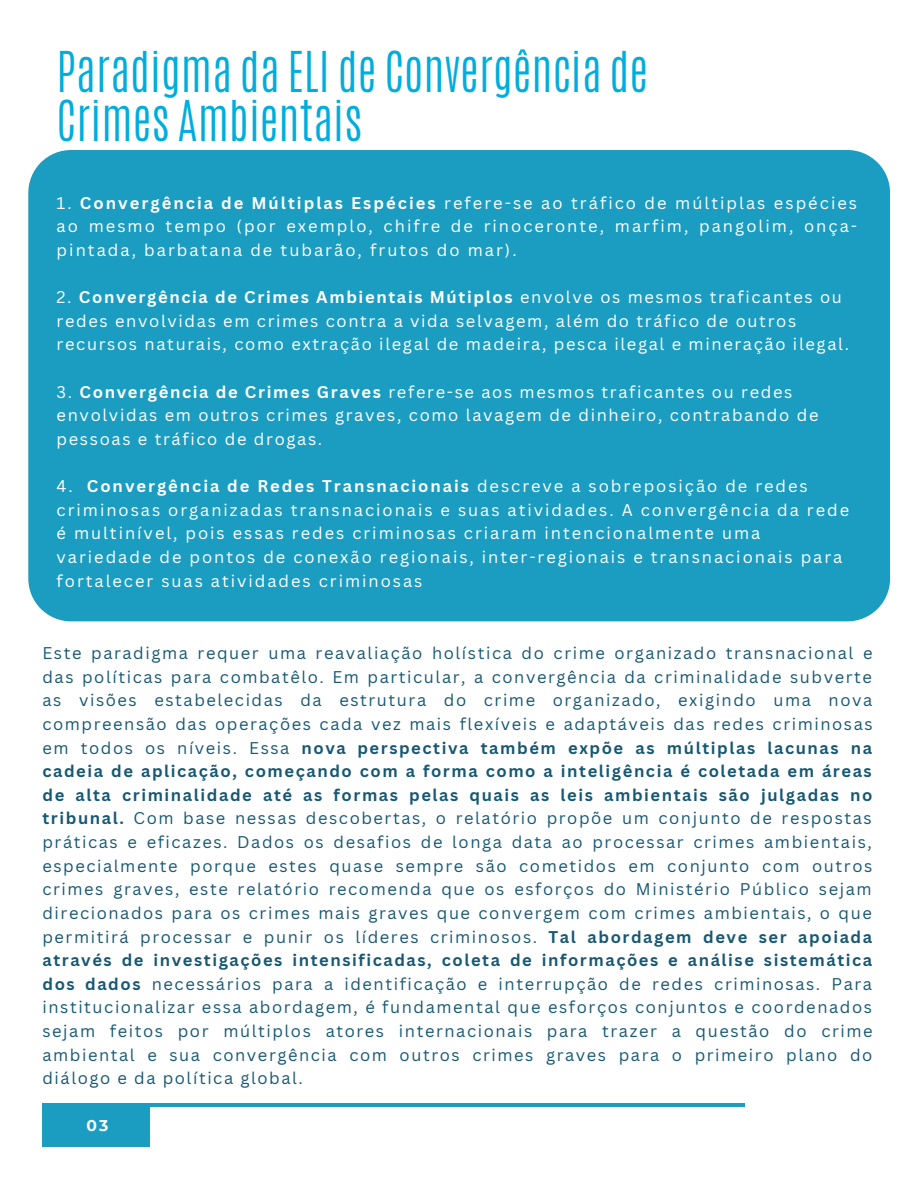
<style>
.page{position:relative;width:918px;height:1188px;background:#fff}
.page>*{position:absolute;margin:0;border:0;box-sizing:border-box;transform-origin:0 0}
.t1{font:300 46.95px/49.5px "Antonio";color:#00addd}
.t2{font:16.5px/23.7px "Canva Sans";letter-spacing:.095em;color:#175873;text-align:justify}
.t3{font:16.5px/23.7px "Canva Sans";letter-spacing:.12em;color:#fff;text-align:justify}
.t4{font:16.5px/23.7px "Canva Sans";letter-spacing:.1em;color:#fff}
.t5{font:700 15.6px "Montserrat";color:#fff}
.s1{font-weight:700}
</style>
<div class="page">
<div style="left:28px;top:150px;width:862px;height:471px;background:#1b9dc2"></div>
<div style="left:42px;top:1115px;width:108px;height:32px;background:#1b9dc2"></div>
<svg style="left:42px;top:1103px;width:703px;height:12px"></svg>
<h1 class="t1" style="left:57px;top:47px;width:593px">Paradigma da ELI de Convergência de<br>Crimes Ambientais</h1>
<p class="t3" style="left:57px;top:190px;width:802px">1. <span class="s1">Convergência de Múltiplas Espécies</span> refere-se ao tráfico de múltiplas espécies ao mesmo tempo (por exemplo, chifre de rinoceronte, marfim, pangolim, onça&shy;pintada, barbatana de tubarão, frutos do mar).</p>
<p class="t4" style="left:57px;top:285px;width:794px">2. <span class="s1">Convergência de Crimes Ambientais Mútiplos</span> envolve os mesmos traficantes ou redes envolvidas em crimes contra a vida selvagem, além do tráfico de outros recursos naturais, como extração ilegal de madeira, pesca ilegal e mineração ilegal.</p>
<p class="t4" style="left:57px;top:379px;width:763px">3. <span class="s1">Convergência de Crimes Graves</span> refere-se aos mesmos traficantes ou redes envolvidas em outros crimes graves, como lavagem de dinheiro, contrabando de pessoas e tráfico de drogas.</p>
<p class="t3" style="left:57px;top:474px;width:794px;text-align:left">4. <span class="s1">Convergência de Redes Transnacionais</span> descreve a sobreposição de redes criminosas organizadas transnacionais e suas atividades. A convergência da rede é multinível, pois essas redes criminosas criaram intencionalmente uma variedade de pontos de conexão regionais, inter-regionais e transnacionais para fortalecer suas atividades criminosas</p>
<p class="t2" style="left:42px;top:641px;width:832px">Este paradigma requer uma reavaliação holística do crime organizado transnacional e das políticas para combatêlo. Em particular, a convergência da criminalidade subverte as visões estabelecidas da estrutura do crime organizado, exigindo uma nova compreensão das operações cada vez mais flexíveis e adaptáveis das redes criminosas em todos os níveis. Essa <span class="s1">nova perspectiva também expõe as múltiplas lacunas na cadeia de aplicação, começando com a forma como a inteligência é coletada em áreas de alta criminalidade até as formas pelas quais as leis ambientais são julgadas no tribunal.</span> Com base nessas descobertas, o relatório propõe um conjunto de respostas práticas e eficazes. Dados os desafios de longa data ao processar crimes ambientais, especialmente porque estes quase sempre são cometidos em conjunto com outros crimes graves, este relatório recomenda que os esforços do Ministério Público sejam direcionados para os crimes mais graves que convergem com crimes ambientais, o que permitirá processar e punir os líderes criminosos. <span class="s1">Tal abordagem deve ser apoiada através de investigações intensificadas, coleta de informações e análise sistemática dos dados</span> necessários para a identificação e interrupção de redes criminosas. Para institucionalizar essa abordagem, é fundamental que esforços conjuntos e coordenados sejam feitos por múltiplos atores internacionais para trazer a questão do crime ambiental e sua convergência com outros crimes graves para o primeiro plano do diálogo e da política global.</p>
<p class="t5" style="left:87px;top:1115px;width:23px">03</p>
</div>
